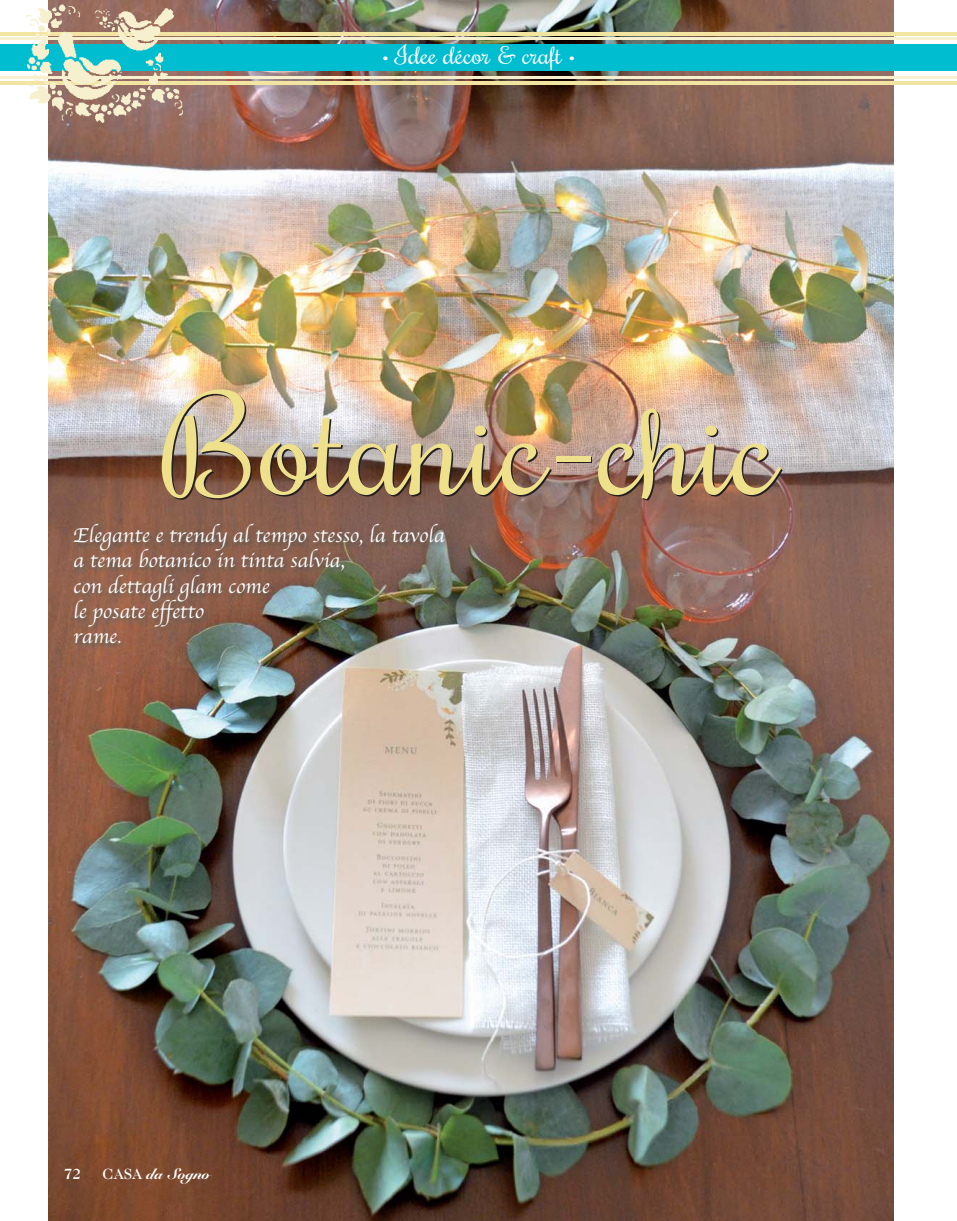
<style>
.page{position:relative;width:957px;height:1221px;background:#fff}
.page>*{position:absolute;margin:0;border:0;box-sizing:border-box;transform-origin:0 0}
.t1{font:128.7px "Rochester";color:#231f20;scale:1.11 1}
.t2{font:24px "Rochester";color:#fff;scale:1.11 1}
.t3{font:21px/25.2px "Apple Chancery";color:#fff}
.t4{font:15px "Snell Roundhand Black Script";color:#fff}
.t5{font:500 15px "Caslon Two Twenty Four";color:#fff}
.s1{font-family:"Caslon Two Twenty Four";font-weight:500}
</style>
<div class="page">
<img style="left:49px;top:0;width:844px;height:1220px">
<img style="left:56px;top:516px;width:473px;height:168px">
<hr style="left:0;top:38px;width:957px;height:2px;background:#f7f0ce">
<hr style="left:0;top:32px;width:957px;height:4px;background:#f2e5a1">
<hr style="left:0;top:76px;width:957px;height:2px;background:#f7f0ce">
<hr style="left:0;top:81px;width:957px;height:3px;background:#f2e5a1">
<div style="left:0;top:44px;width:957px;height:27px;background:#00bdd0"></div>
<img style="left:22px;top:0;width:166px;height:126px">
<p class="t2" style="left:382px;top:46px;width:176px">• Idee décor &amp; craft •</p>
<h1 class="t1" style="left:164px;top:402px;width:556px">Botanic-chic</h1>
<p class="t3" style="left:73px;top:524px;width:373px">Elegante e trendy al tempo stesso, la tavola a tema botanico in tinta salvia,<br>con dettagli glam come<br>le posate effetto<br>rame.</p>
<p class="t5" style="left:64px;top:1167px;width:19px">72</p>
<p class="t4" style="left:103px;top:1168px;width:109px"><span class="s1">CASA</span> da Sogno</p>
</div>
